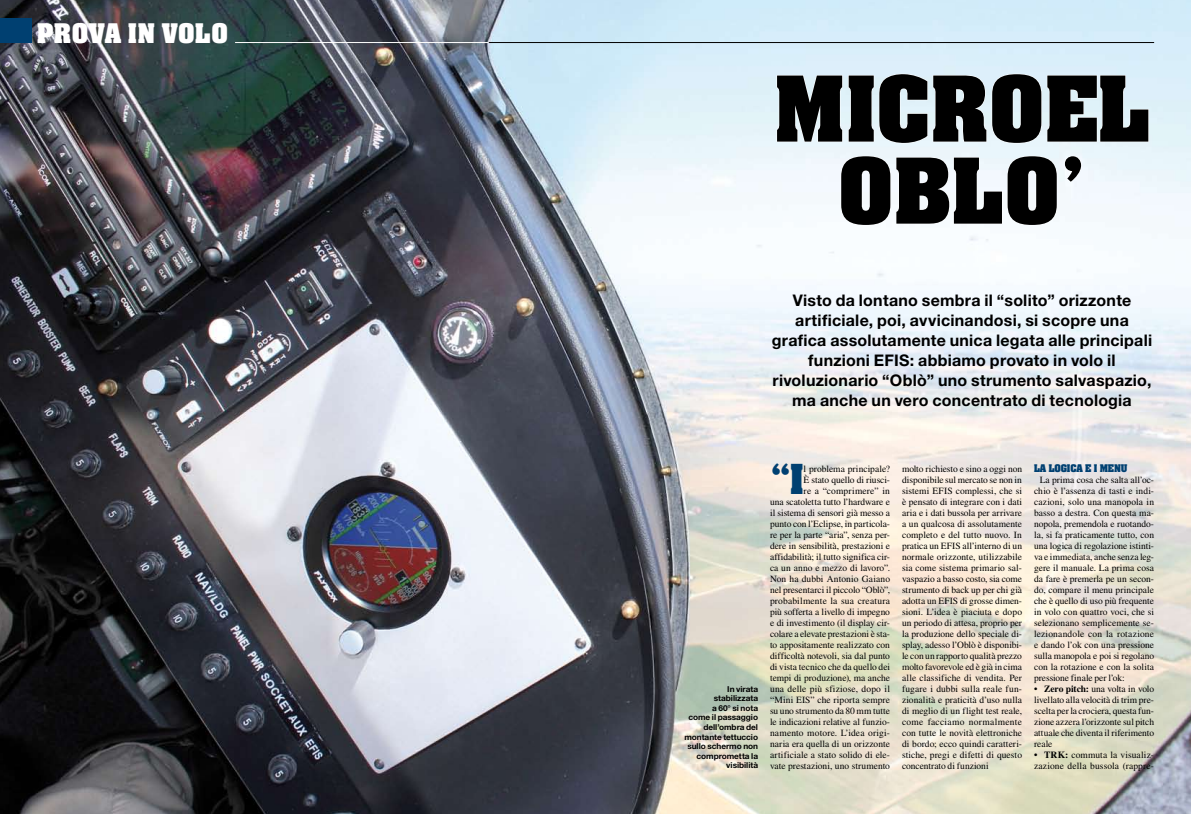
<style>
.page{position:relative;width:1191px;height:814px;background:#fff}
.page>*{position:absolute;margin:0;border:0;box-sizing:border-box;transform-origin:0 0}
.t1{font:700 77px/82px "Aachen Std";color:#000;text-align:center}
.t2{font:700 35.2px "Aachen Std";color:#004071}
.t3{font:700 23px "Aachen Std";letter-spacing:.02em;color:#fff}
.t4{font:700 16px/20px "Helvetica Neue LT Std";letter-spacing:.015em;color:#000;text-align:center}
.t5{font:9.5px/11px "Times LT Std";color:#000;text-align:justify}
.t6{font:700 9.5px "Times LT Std";color:#000}
.t7{font:700 9px "Aachen Std";letter-spacing:-.02em;color:#004071}
.t8{font:700 8.1px/9.5px "Helvetica Neue LT Std";letter-spacing:-.01em;color:#000;text-align:right}
.s1{font-weight:700}
</style>
<div class="page">
<img style="left:0;top:0;width:1191px;height:814px">
<hr style="left:488px;top:42px;width:666px;height:1px;background:#000">
<div style="left:0;top:18px;width:31px;height:25px;background:#004071"></div>
<svg style="left:776px;top:73px;width:373px;height:71px;background:#e3f2f9"></svg>
<div style="left:840px;top:155px;width:217px;height:71px;background:#f4f9fe"></div>
<svg style="left:1064px;top:155px;width:18px;height:28px"></svg>
<hr style="left:235px;top:42px;width:253px;height:1px;background:#fff">
<h3 class="t3" style="left:37px;top:16px;width:193px">PROVA IN VOLO</h3>
<h1 class="t1" style="left:773px;top:69px;width:353px">MICROEL<br>OBLO’</h1>
<p class="t4" style="left:772px;top:290px;width:382px">Visto da lontano sembra il “solito” orizzonte artificiale, poi, avvicinandosi, si scopre una grafica assolutamente unica legata alle principali funzioni EFIS: abbiamo provato in volo il rivoluzionario “Oblò” uno strumento salvaspazio, ma anche un vero concentrato di tecnologia</p>
<p class="t8" style="left:684px;top:684px;width:75px">In virata stabilizzata<br>a 60° si nota<br>come il passaggio dell’ombra del montante tettuccio sullo schermo non comprometta la visibilità</p>
<h2 class="t2" style="left:770px;top:453px;width:35px">“I</h2>
<p class="t5" style="left:770px;top:463px;width:122px;text-align:right">l problema principale?<br>È stato quello di riusci-<br>re a “comprimere” in<br>una scatoletta tutto l’hardware e il sistema di sensori già messo a punto con l’Eclipse, in particola&shy;re per la parte “aria”, senza per&shy;dere in sensibilità, prestazioni e affidabilità; il tutto significa cir&shy;ca un anno e mezzo di lavoro”.<br>Non ha dubbi Antonio Gaiano nel presentarci il piccolo “Oblò”, probabilmente la sua creatura più sofferta a livello di impegno e di investimento (il display cir&shy;colare a elevate prestazioni è sta&shy;to appositamente realizzato con difficoltà notevoli, sia dal punto di vista tecnico che da quello dei tempi di produzione), ma anche una delle più sfiziose, dopo il “Mini EIS” che riporta sempre su uno strumento da 80 mm tutte le indicazioni relative al funzio&shy;namento motore. L’idea origi&shy;naria era quella di un orizzonte artificiale a stato solido di ele&shy;vate prestazioni, uno strumento</p>
<p class="t5" style="left:902px;top:463px;width:122px">molto richiesto e sino a oggi non disponibile sul mercato se non in sistemi EFIS complessi, che si è pensato di integrare con i dati aria e i dati bussola per arrivare a un qualcosa di assolutamente completo e del tutto nuovo. In pratica un EFIS all’interno di un normale orizzonte, utilizzabile sia come sistema primario sal&shy;vaspazio a basso costo, sia come strumento di back up per chi già adotta un EFIS di grosse dimen&shy;sioni. L’idea è piaciuta e dopo un periodo di attesa, proprio per la produzione dello speciale di&shy;splay, adesso l’Oblò è disponibi&shy;le con un rapporto qualità prezzo molto favorevole ed è già in cima alle classifiche di vendita. Per fugare i dubbi sulla reale fun&shy;zionalità e praticità d’uso nulla di meglio di un flight test reale, come facciamo normalmente con tutte le novità elettroniche di bordo; ecco quindi caratteri&shy;stiche, pregi e difetti di questo concentrato di funzioni</p>
<p class="t7" style="left:1034px;top:461px;width:95px">LA LOGICA E I MENU</p>
<p class="t5" style="left:1034px;top:474px;width:122px;text-indent:6px">La prima cosa che salta all’oc&shy;chio è l’assenza di tasti e indi&shy;cazioni, solo una manopola in basso a destra. Con questa ma&shy;nopola, premendola e ruotando&shy;la, si fa praticamente tutto, con una logica di regolazione istinti&shy;va e immediata, anche senza leg&shy;gere il manuale. La prima cosa da fare è premerla pe un secon&shy;do, compare il menu principale che è quello di uso più frequente in volo con quattro voci, che si selezionano semplicemente se&shy;lezionandole con la rotazione e dando l’ok con una pressione sulla manopola e poi si regolano con la rotazione e con la solita pressione finale per l’ok:</p>
<p class="t5" style="left:1034px;top:683px;width:121px;text-indent:10px"><span class="s1">Zero pitch:</span> una volta in volo livellato alla velocità di trim pre&shy;scelta per la crociera, questa fun&shy;zione azzera l’orizzonte sul pitch attuale che diventa il riferimento reale</p>
<p class="t5" style="left:1034px;top:749px;width:121px;text-align:right"><span class="s1">TRK:</span> commuta la visualiz&shy;zazione della bussola (rappre-</p>
<p class="t6" style="left:1034px;top:683px;width:5px">•</p>
<p class="t6" style="left:1034px;top:749px;width:5px">•</p>
</div>
